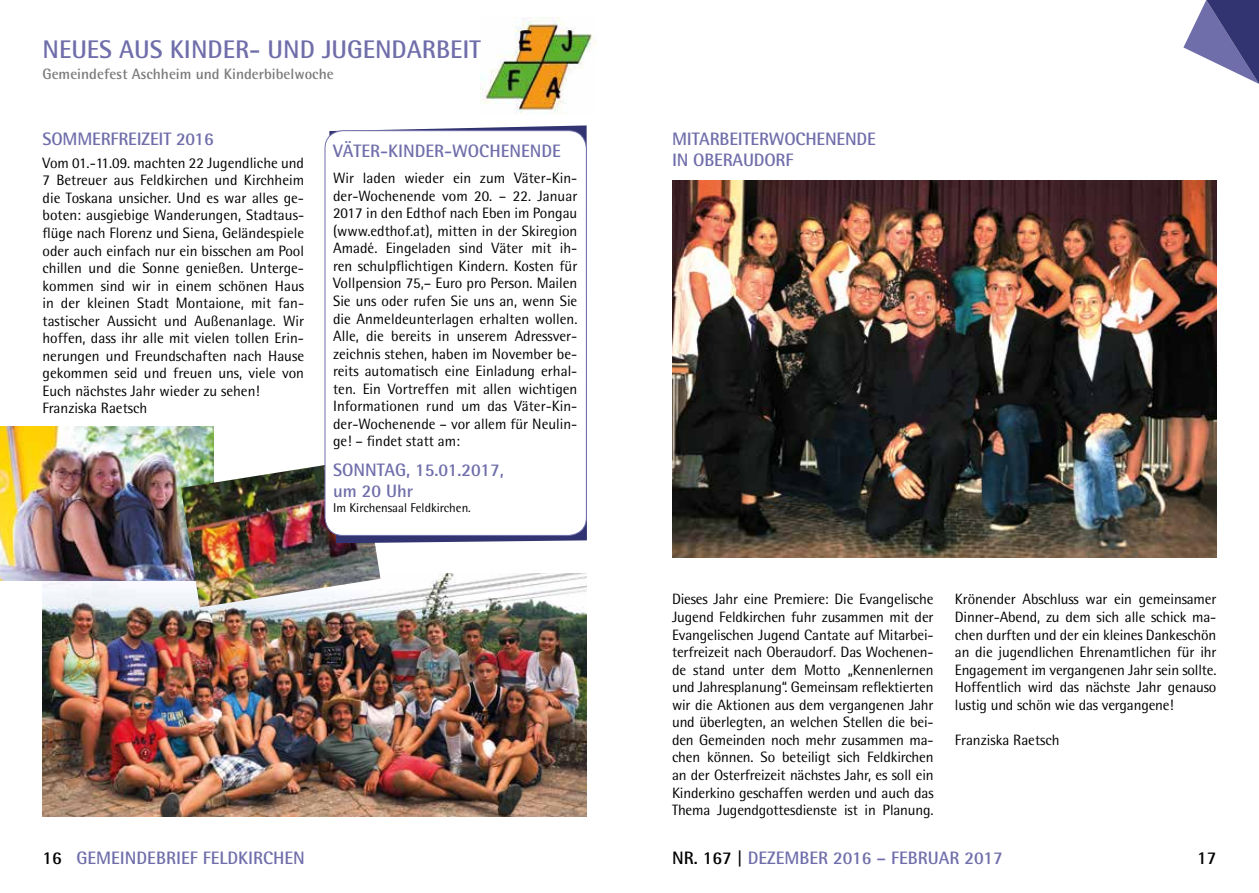
<style>
.page{position:relative;width:1259px;height:893px;background:#fff}
.page>*{position:absolute;margin:0;border:0;box-sizing:border-box;transform-origin:0 0}
.t1{font:700 25.5px "Rotis Semi Sans";color:#706eaa}
.t2{font:700 18px/21px "Rotis Semi Sans";color:#706eaa}
.t3{font:700 18px "Rotis Semi Sans";color:#000}
.t4{font:15px/17.5px "Rotis Semi Sans";color:#000;text-align:justify}
.t5{font:700 15px "Rotis Semi Sans";color:#7c7b7b}
.t6{font:12.75px "Rotis Semi Sans";color:#000}
.s1{color:#000}
</style>
<div class="page">
<img style="left:43px;top:573px;width:544px;height:243px">
<img style="left:0;top:426px;width:214px;height:155px">
<img style="left:181px;top:459px;width:199px;height:148px">
<svg style="left:1183px;top:0;width:76px;height:84px"></svg>
<svg style="left:329px;top:125px;width:258px;height:418px;fill:#323471"></svg>
<div style="left:325px;top:131px;width:261px;height:404px;background:#fff;border-radius:18px"></div>
<div style="left:325px;top:130px;width:262px;height:406px;border:1px solid #706eaa;border-radius:18px"></div>
<img style="left:480px;top:17px;width:116px;height:98px">
<img style="left:672px;top:181px;width:544px;height:377px">
<h1 class="t1" style="left:43px;top:33px;width:440px">NEUES AUS KINDER- UND JUGENDARBEIT</h1>
<p class="t5" style="left:43px;top:65px;width:293px">Gemeindefest Aschheim und Kinderbibelwoche</p>
<p class="t2" style="left:43px;top:128px;width:173px">SOMMERFREIZEIT 2016</p>
<p class="t2" style="left:672px;top:129px;width:205px">MITARBEITERWOCHENENDE<br>IN OBERAUDORF</p>
<p class="t2" style="left:333px;top:140px;width:229px">VÄTER-KINDER-WOCHENENDE</p>
<p class="t4" style="left:43px;top:154px;width:263px;text-align:left">Vom 01.-11.09. machten 22 Jugendliche und 7 Betreuer aus Feldkirchen und Kirchheim die Toskana unsicher. Und es war alles ge&shy;boten: ausgiebige Wanderungen, Stadtaus&shy;flüge nach Florenz und Siena, Geländespiele oder auch einfach nur ein bisschen am Pool chillen und die Sonne genießen. Unterge&shy;kommen sind wir in einem schönen Haus in der kleinen Stadt Montaione, mit fan&shy;tastischer Aussicht und Außenanlage. Wir hoffen, dass ihr alle mit vielen tollen Erin&shy;nerungen und Freundschaften nach Hause gekommen seid und freuen uns, viele von Euch nächstes Jahr wieder zu sehen!<br>Franziska Raetsch</p>
<p class="t4" style="left:333px;top:169px;width:246px">Wir laden wieder ein zum Väter-Kin&shy;der-Wochenende vom 20. – 22. Januar 2017 in den Edthof nach Eben im Pongau (www.edthof.at), mitten in der Skiregion Amadé. Eingeladen sind Väter mit ih&shy;ren schulpflichtigen Kindern. Kosten für Vollpension 75,– Euro pro Person. Mailen Sie uns oder rufen Sie uns an, wenn Sie die Anmeldeunterlagen erhalten wollen.<br>Alle, die bereits in unserem Adressver&shy;zeichnis stehen, haben im November be&shy;reits automatisch eine Einladung erhal&shy;ten. Ein Vortreffen mit allen wichtigen Informationen rund um das Väter-Kin&shy;der-Wochenende – vor allem für Neulin&shy;ge! – findet statt am:</p>
<p class="t2" style="left:333px;top:459px;width:172px">SONNTAG, 15.01.2017, um 20 Uhr</p>
<p class="t6" style="left:333px;top:501px;width:139px">Im Kirchensaal Feldkirchen.</p>
<p class="t4" style="left:672px;top:590px;width:263px">Dieses Jahr eine Premiere: Die Evangelische Jugend Feldkirchen fuhr zusammen mit der Evangelischen Jugend Cantate auf Mitarbei&shy;terfreizeit nach Oberaudorf. Das Wochenen&shy;de stand unter dem Motto „Kennenlernen und Jahresplanung“. Gemeinsam reflektierten wir die Aktionen aus dem vergangenen Jahr und überlegten, an welchen Stellen die bei&shy;den Gemeinden noch mehr zusammen ma&shy;chen können. So beteiligt sich Feldkirchen an der Osterfreizeit nächstes Jahr, es soll ein Kinderkino geschaffen werden und auch das Thema Jugendgottesdienste ist in Planung.</p>
<p class="t4" style="left:955px;top:590px;width:263px">Krönender Abschluss war ein gemeinsamer Dinner-Abend, zu dem sich alle schick ma&shy;chen durften und der ein kleines Dankeschön an die jugendlichen Ehrenamtlichen für ihr Engagement im vergangenen Jahr sein sollte.<br>Hoffentlich wird das nächste Jahr genauso lustig und schön wie das vergangene!</p>
<p class="t4" style="left:955px;top:731px;width:106px">Franziska Raetsch</p>
<p class="t2" style="left:43px;top:847px;width:264px"><span class="s1">16</span> GEMEINDEBRIEF FELDKIRCHEN</p>
<p class="t2" style="left:672px;top:847px;width:332px"><span class="s1">NR. 167 |</span> DEZEMBER 2016 – FEBRUAR 2017</p>
<p class="t3" style="left:1197px;top:847px;width:21px">17</p>
</div>
